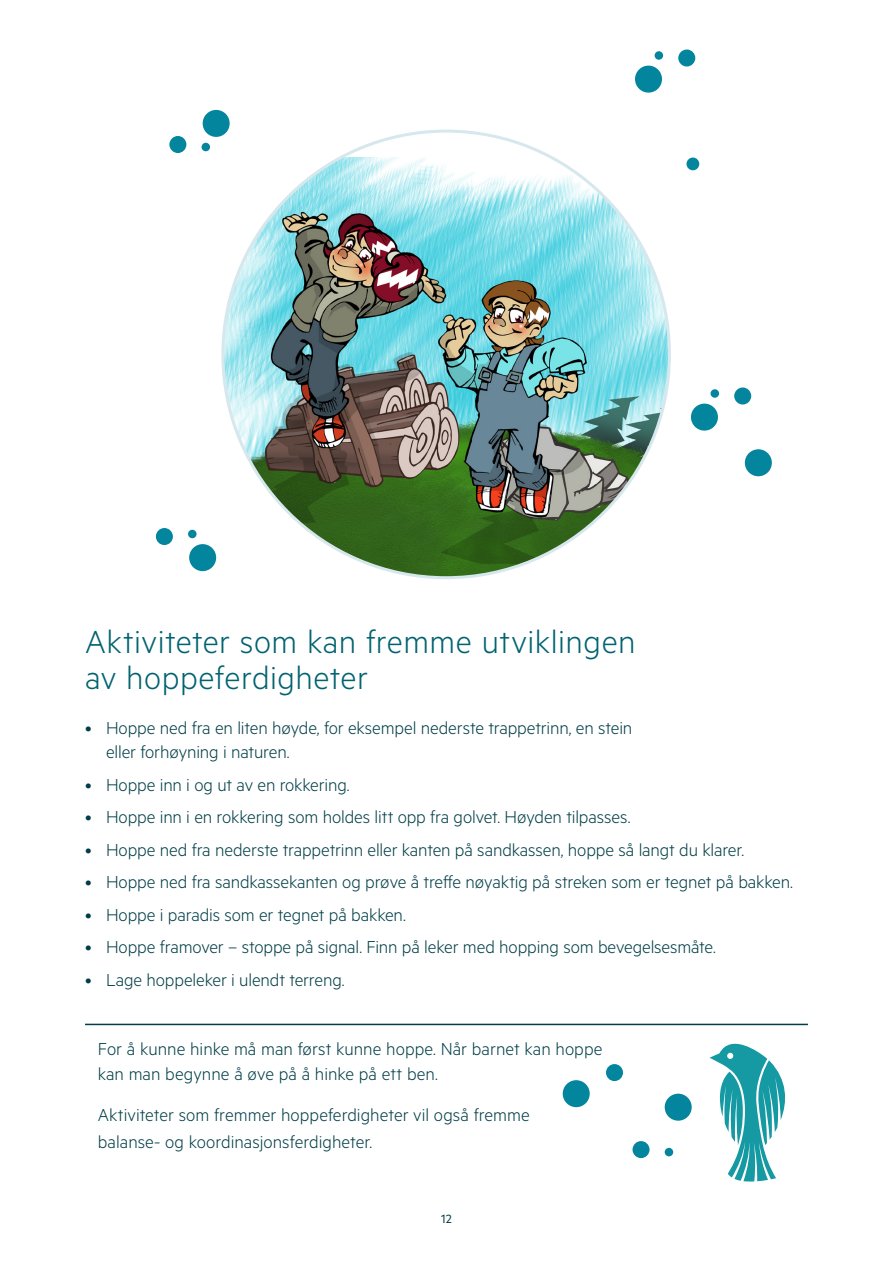
<style>
.page{position:relative;width:893px;height:1263px;background:#fff}
.page>*{position:absolute;margin:0;border:0;box-sizing:border-box;transform-origin:0 0}
.HiB_tekst_Metric_lig{font:300 36px/36px "Metric";letter-spacing:.015em;color:#006370}
.HiB_tekst_Metric_lig-2{font:300 19.5px/24px "Metric";letter-spacing:-.005em;color:#003e47}
.t1{font:13.5px "Metric";color:#003e47}
</style>
<div class="page">
<hr style="left:85px;top:1024px;width:723px;height:1px;background:#003e47">
<div style="left:632px;top:1141px;width:17px;height:17px;background:#03859d;border-radius:50%"></div>
<div style="left:665px;top:1094px;width:27px;height:27px;background:#03859d;border-radius:50%"></div>
<div style="left:665px;top:1148px;width:8px;height:8px;background:#03859d;border-radius:50%"></div>
<div style="left:606px;top:1064px;width:17px;height:17px;background:#03859d;border-radius:50%"></div>
<div style="left:563px;top:1080px;width:27px;height:27px;background:#03859d;border-radius:50%"></div>
<img style="left:225px;top:157px;width:444px;height:421px">
<div style="left:734px;top:387px;width:17px;height:17px;background:#03859d;border-radius:50%"></div>
<div style="left:691px;top:404px;width:27px;height:27px;background:#03859d;border-radius:50%"></div>
<div style="left:745px;top:449px;width:27px;height:27px;background:#03859d;border-radius:50%"></div>
<svg style="left:710px;top:389px;width:9px;height:9px"></svg>
<div style="left:678px;top:50px;width:17px;height:17px;background:#03859d;border-radius:50%"></div>
<div style="left:635px;top:66px;width:27px;height:27px;background:#03859d;border-radius:50%"></div>
<div style="left:655px;top:51px;width:8px;height:9px;background:#03859d;border-radius:50%"></div>
<div style="left:686px;top:158px;width:13px;height:12px;background:#03859d;border-radius:50%"></div>
<div style="left:169px;top:136px;width:17px;height:17px;background:#03859d;border-radius:50%"></div>
<div style="left:203px;top:110px;width:27px;height:27px;background:#03859d;border-radius:50%"></div>
<div style="left:202px;top:143px;width:8px;height:8px;background:#03859d;border-radius:50%"></div>
<div style="left:156px;top:528px;width:17px;height:17px;background:#03859d;border-radius:50%"></div>
<div style="left:189px;top:544px;width:27px;height:27px;background:#03859d;border-radius:50%"></div>
<div style="left:188px;top:530px;width:9px;height:8px;background:#03859d;border-radius:50%"></div>
<svg style="left:710px;top:1043px;width:75px;height:138px"></svg>
<p class="HiB_tekst_Metric_lig" style="left:85px;top:622px;width:552px">Aktiviteter som kan fremme utviklingen av hoppeferdigheter</p>
<p class="HiB_tekst_Metric_lig-2" style="left:106px;top:715px;width:528px;text-indent:-21px">• Hoppe ned fra en liten høyde, for eksempel nederste trappetrinn, en stein eller forhøyning i naturen.</p>
<p class="HiB_tekst_Metric_lig-2" style="left:85px;top:772px;width:266px">• Hoppe inn i og ut av en rokkering.</p>
<p class="HiB_tekst_Metric_lig-2" style="left:85px;top:804px;width:547px">• Hoppe inn i en rokkering som holdes litt opp fra golvet. Høyden tilpasses.</p>
<p class="HiB_tekst_Metric_lig-2" style="left:85px;top:837px;width:661px">• Hoppe ned fra nederste trappetrinn eller kanten på sandkassen, hoppe så langt du klarer.</p>
<p class="HiB_tekst_Metric_lig-2" style="left:85px;top:869px;width:709px">• Hoppe ned fra sandkassekanten og prøve å treffe nøyaktig på streken som er tegnet på bakken.</p>
<p class="HiB_tekst_Metric_lig-2" style="left:85px;top:902px;width:322px">• Hoppe i paradis som er tegnet på bakken.</p>
<p class="HiB_tekst_Metric_lig-2" style="left:85px;top:934px;width:632px">• Hoppe framover – stoppe på signal. Finn på leker med hopping som bevegelsesmåte.</p>
<p class="HiB_tekst_Metric_lig-2" style="left:85px;top:967px;width:261px">• Lage hoppeleker i ulendt terreng.</p>
<p class="HiB_tekst_Metric_lig-2" style="left:98px;top:1036px;width:506px">For å kunne hinke må man først kunne hoppe. Når barnet kan hoppe kan man begynne å øve på å hinke på ett ben.</p>
<p class="HiB_tekst_Metric_lig-2" style="left:98px;top:1100px;width:434px;line-height:27px">Aktiviteter som fremmer hoppeferdigheter vil også fremme balanse- og koordinasjonsferdigheter.</p>
<p class="t1" style="left:441px;top:1211px;width:12px">12</p>
</div>
